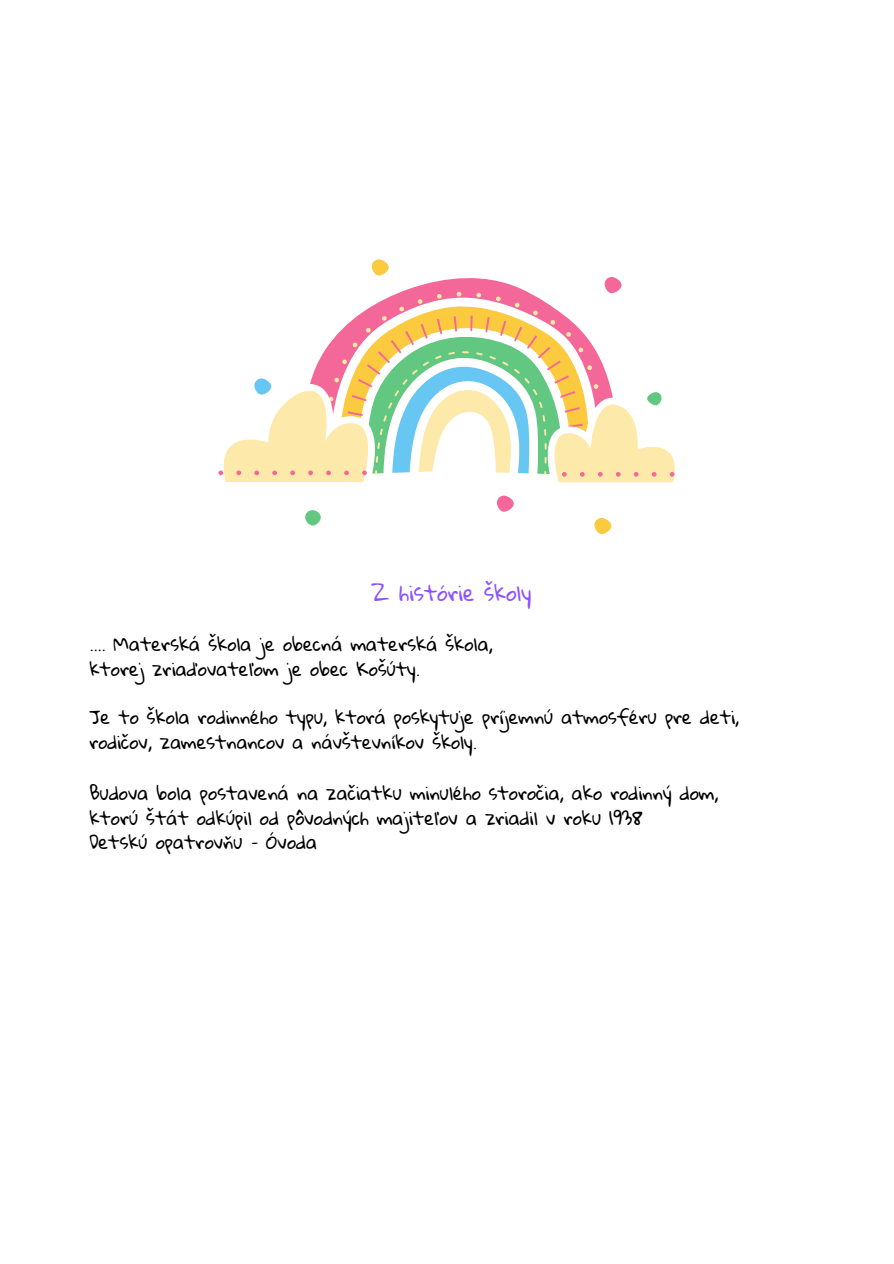
<style>
.page{position:relative;width:894px;height:1264px;background:#fff}
.page>*{position:absolute;margin:0;border:0;box-sizing:border-box;transform-origin:0 0}
.t1{font:21px "Gloria Hallelujah";color:#8c52ff}
.t2{font:18.15px "Gloria Hallelujah";color:#000}
.t3{font:18px/24.8px "Gloria Hallelujah";color:#000}
</style>
<div class="page">
<svg style="left:371px;top:259px;width:240px;height:275px"></svg>
<svg style="left:218px;top:276px;width:456px;height:236px"></svg>
<p class="t1" style="left:371px;top:581px;width:161px">Z histórie školy</p>
<h1 class="t2" style="left:89px;top:634px;width:405px">.... Materská škola je obecná materská škola,</h1>
<p class="t2" style="left:89px;top:659px;width:332px">ktorej zriaďovateľom je obec Košúty.</p>
<p class="t3" style="left:89px;top:706px;width:651px">Je to škola rodinného typu, ktorá poskytuje príjemnú atmosféru pre deti, rodičov, zamestnancov a návštevníkov školy.</p>
<p class="t2" style="left:89px;top:783px;width:630px">Budova bola postavená na začiatku minulého storočia, ako rodinný dom,</p>
<p class="t2" style="left:89px;top:807px;width:554px">ktorú štát odkúpil od pôvodných majiteľov a zriadil v roku 1938</p>
<p class="t2" style="left:89px;top:832px;width:229px">Detskú opatrovňu – Óvoda</p>
</div>
